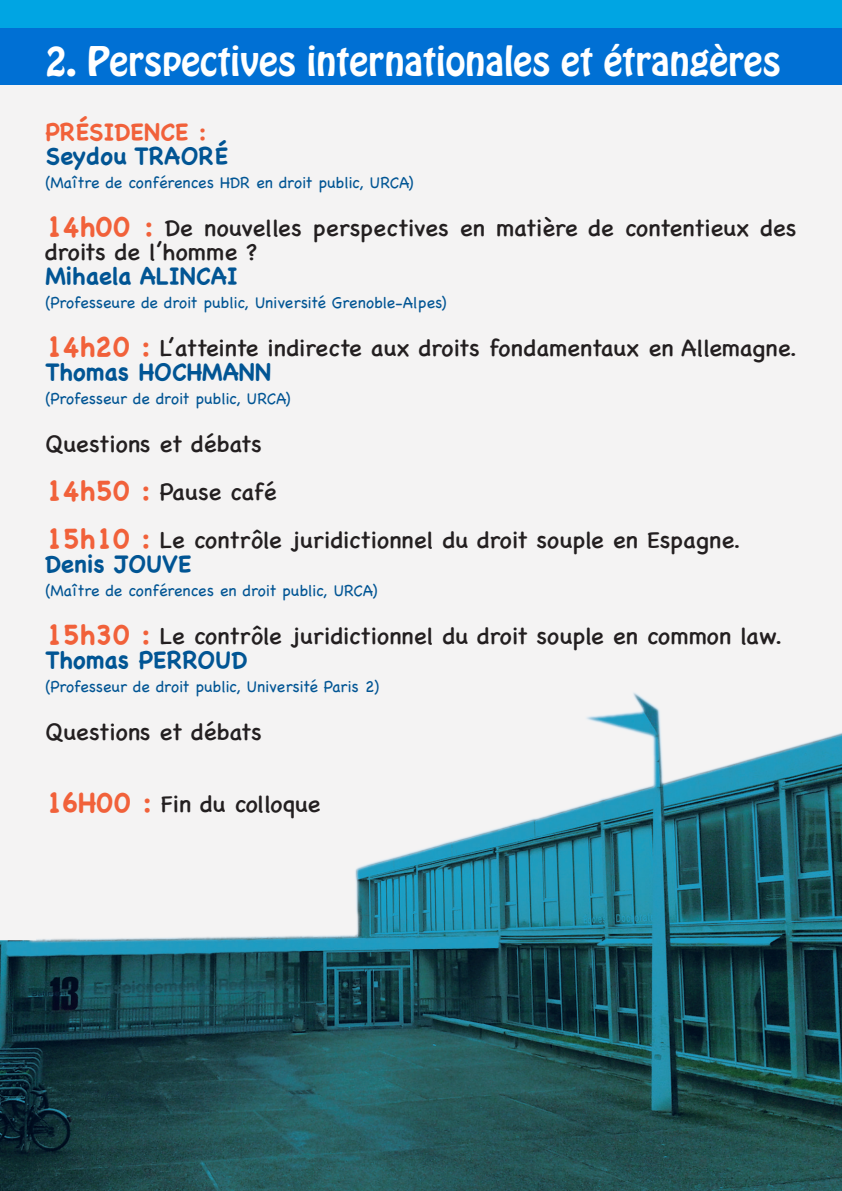
<style>
.page{position:relative;width:842px;height:1191px;background:#f4f3f3}
.page>*{position:absolute;margin:0;border:0;box-sizing:border-box;transform-origin:0 0}
.t1{font:36px "Hobo Std";color:#fff}
.t2{font:24px/24px "Chalkboard SE";color:#231f20}
.t3{font:700 24px "Chalkboard SE";color:#015594}
.t4{font:700 24px "Chalkboard SE";color:#f1613a}
.t5{font:300 16px "Chalkboard SE";color:#015594}
.s1{font-weight:700;font-size:28px;color:#f1613a}
.s2{font-weight:700;color:#015594}
</style>
<div class="page">
<svg style="left:0;top:0;width:842px;height:85px;background:#0081d8"></svg>
<img style="left:0;top:693px;width:842px;height:498px">
<img style="left:0;top:1145px;width:1px;height:46px">
<h1 class="t1" style="left:45px;top:36px;width:737px">2. Perspectives internationales et étrangères</h1>
<p class="t4" style="left:45px;top:117px;width:163px">PRÉSIDENCE :</p>
<p class="t3" style="left:45px;top:141px;width:184px">SEYDOU TRAORÉ</p>
<p class="t5" style="left:45px;top:168px;width:370px">(Maître de conférences HDR en droit public, URCA)</p>
<p class="t2" style="left:45px;top:214px;width:753px"><span class="s1">14H00 :</span> De nouvelles perspectives en matière de contentieux des droits de l’homme ?</p>
<p class="t3" style="left:45px;top:261px;width:194px">MIHAELA ALINCAI</p>
<p class="t5" style="left:45px;top:288px;width:403px">(Professeure de droit public, Université Grenoble-Alpes)</p>
<p class="t2" style="left:45px;top:334px;width:753px"><span class="s1">14H20 :</span> L’atteinte indirecte aux droits fondamentaux en Allemagne.<br><span class="s2">THOMAS HOCHMANN</span></p>
<p class="t5" style="left:45px;top:384px;width:247px">(Professeur de droit public, URCA)</p>
<p class="t2" style="left:45px;top:418px;width:697px;line-height:48px">Questions et débats<br><span class="s1">14H50 :</span> Pause café<br><span class="s1">15H10 :</span> Le contrôle juridictionnel du droit souple en Espagne.</p>
<p class="t3" style="left:45px;top:549px;width:146px">DENIS JOUVE</p>
<p class="t5" style="left:45px;top:576px;width:333px">(Maître de conférences en droit public, URCA)</p>
<p class="t2" style="left:45px;top:622px;width:738px"><span class="s1">15H30 :</span> Le contrôle juridictionnel du droit souple en common law.<br><span class="s2">THOMAS PERROUD</span></p>
<p class="t5" style="left:45px;top:672px;width:335px">(Professeur de droit public, Université Paris 2)</p>
<p class="t2" style="left:45px;top:718px;width:218px">Questions et débats</p>
<p class="t2" style="left:45px;top:790px;width:277px"><span class="s1">16H00 :</span> Fin du colloque</p>
</div>
